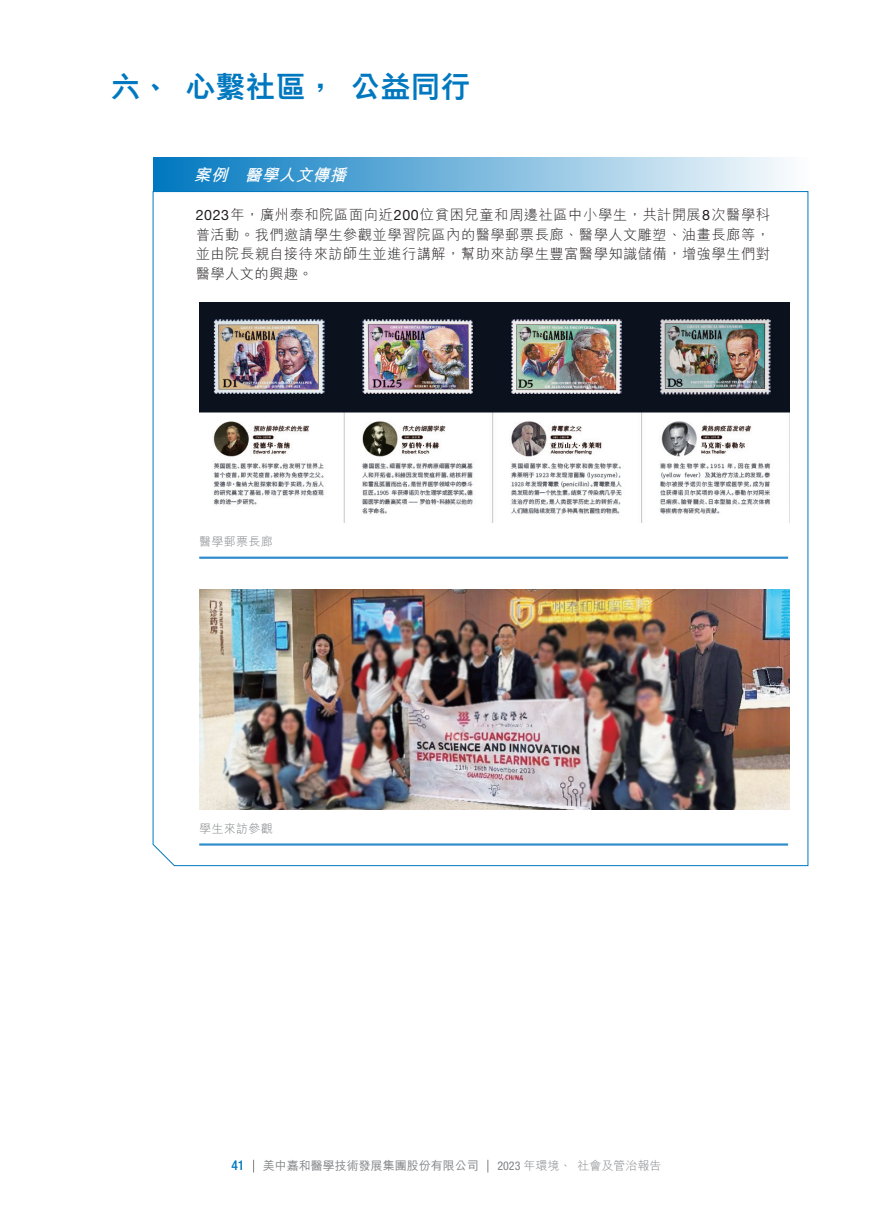
<style>
.page{position:relative;width:893px;height:1212px;background:#fff}
.page>*{position:absolute;margin:0;border:0;box-sizing:border-box;transform-origin:0 0}
.t1{font:800 30px "M Hei HK";color:#0078c0}
.t2{font:italic 700 16.5px "M Hei HK";color:#fff}
.t3{font:300 14.25px/19.5px "M Hei HK";letter-spacing:.035em;color:#231f20;text-align:justify}
.t4{font:500 condensed 13.5px "Helvetica Neue LT Std";color:#0078c0}
.t5{font:500 12px "M Hei HK";color:#808285}
.t6{font:300 12px "M Hei HK";letter-spacing:.03em;color:#808285}
.t7{font:condensed 12px "Helvetica Neue LT Std";color:#808285}
.t8{font:300 12px "M Hei HK";color:#808285}
.s1{font-family:"Helvetica Neue LT Std";font-weight:400}
.s2{font-family:"M Hei HK";font-weight:300;font-stretch:normal}
</style>
<div class="page">
<svg style="left:253px;top:1160px;width:1px;height:12px"></svg>
<svg style="left:487px;top:1160px;width:1px;height:12px"></svg>
<div style="left:153px;top:157px;width:655px;height:34px;background:linear-gradient(to right,#0077bf,#fdfdfe)"></div>
<img style="left:153px;top:191px;width:655px;height:675px">
<h1 class="t1" style="left:111px;top:72px;width:61px">六、</h1>
<h1 class="t1" style="left:186px;top:72px;width:151px">心繫社區，</h1>
<h1 class="t1" style="left:351px;top:72px;width:121px">公益同行</h1>
<p class="t2" style="left:194px;top:163px;width:41px">案例</p>
<p class="t2" style="left:245px;top:163px;width:108px">醫學人文傳播</p>
<p class="t3" style="left:196px;top:205px;width:576px"><span class="s1">2023</span>年，廣州泰和院區面向近<span class="s1">200</span>位貧困兒童和周邊社區中小學生，共計開展<span class="s1">8</span>次醫學科普活動。我們邀請學生參觀並學習院區內的醫學郵票長廊、醫學人文雕塑、油畫長廊等，並由院長親自接待來訪師生並進行講解，幫助來訪學生豐富醫學知識儲備，增強學生們對醫學人文的興趣。</p>
<p class="t6" style="left:199px;top:535px;width:75px">醫學郵票長廊</p>
<p class="t6" style="left:199px;top:822px;width:75px">學生來訪參觀</p>
<p class="t4" style="left:231px;top:1157px;width:14px">41</p>
<p class="t5" style="left:263px;top:1157px;width:217px">美中嘉和醫學技術發展集團股份有限公司</p>
<p class="t7" style="left:497px;top:1159px;width:76px">2023 <span class="s2">年環境、</span></p>
<p class="t8" style="left:577px;top:1160px;width:85px">社會及管治報告</p>
</div>
